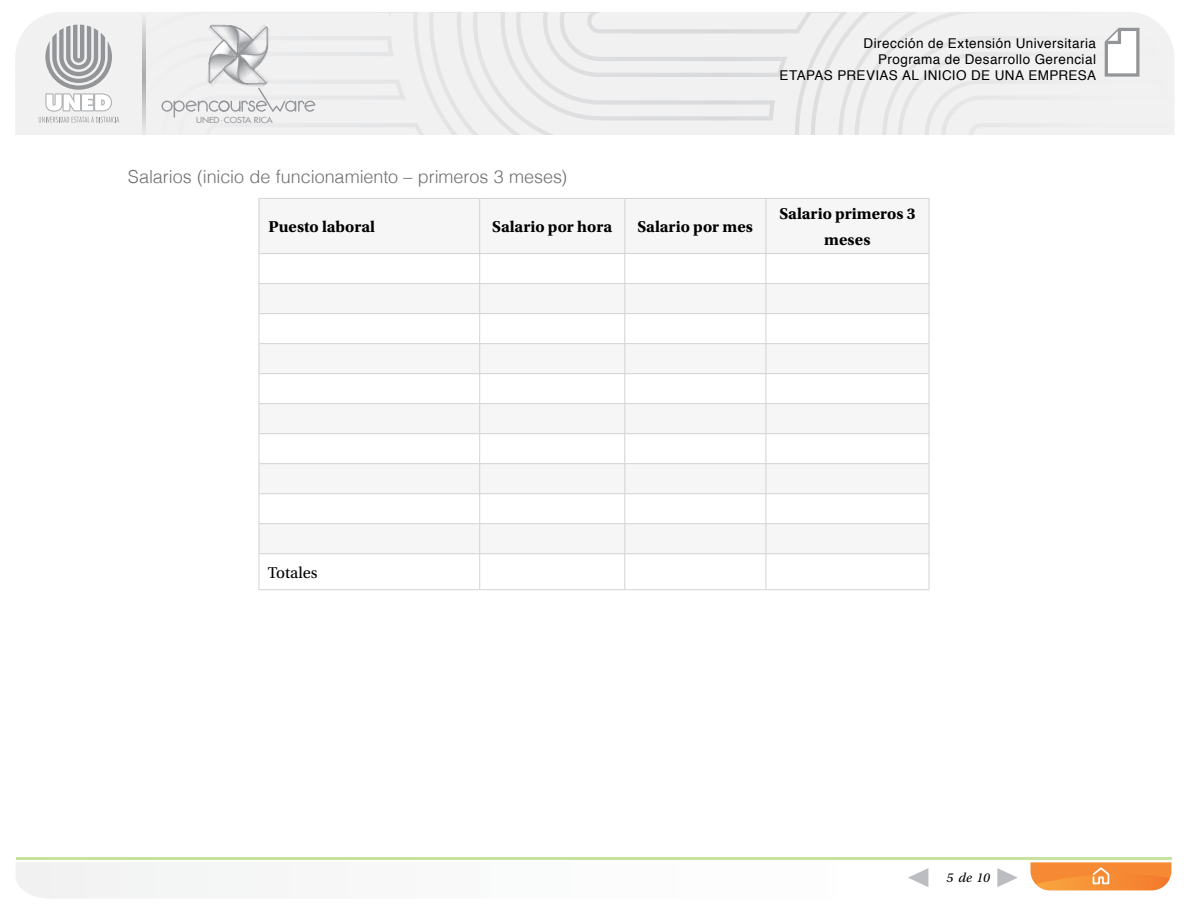
<style>
.page{position:relative;width:1188px;height:918px;background:#fff}
.page>*{position:absolute;margin:0;border:0;box-sizing:border-box;transform-origin:0 0}
.Subtitulo_4{font:300 18px "Helvetica";color:#6d6f71}
.Texto_corrido_en_tab{font:700 16.5px/25.2px "Utopia Std";color:#000;text-align:center}
.Texto_corrido_en_tab-2{font:16.5px "Utopia Std";color:#000}
.t1{font:13.5px/16.2px "Helvetica";letter-spacing:.03em;color:#000;text-align:right}
.t2{font:italic 13.5px "Utopia Std";color:#000}
.t3{font:500 8.1px "Futura Std";letter-spacing:-.005em;color:#939598;scale:1.1 1}
</style>
<div class="page">
<svg style="left:16px;top:862px;width:1156px;height:36px"></svg>
<svg style="left:997px;top:868px;width:21px;height:19px"></svg>
<svg style="left:908px;top:868px;width:20px;height:19px"></svg>
<svg style="left:535px;top:12px;width:276px;height:123px"></svg>
<svg style="left:154px;top:12px;width:275px;height:123px"></svg>
<svg style="left:429px;top:12px;width:106px;height:123px"></svg>
<svg style="left:1031px;top:862px;width:140px;height:28px"></svg>
<svg style="left:811px;top:12px;width:363px;height:123px"></svg>
<svg style="left:15px;top:12px;width:139px;height:123px"></svg>
<hr style="left:16px;top:857px;width:1155px;height:3px;background:#8cc63f">
<div style="left:155px;top:12px;width:167px;height:123px;background:#f1f1f2"></div>
<div style="left:174px;top:101px;width:11px;height:11px;border:1px solid #939598;border-radius:50%"></div>
<svg style="left:174px;top:101px;width:1px;height:16px"></svg>
<div style="left:162px;top:101px;width:11px;height:11px;border:1px solid #939598;border-radius:50%"></div>
<div style="left:285px;top:101px;width:11px;height:11px;border:1px solid #939598;border-radius:50%"></div>
<svg style="left:295px;top:100px;width:21px;height:12px"></svg>
<svg style="left:185px;top:25px;width:102px;height:89px"></svg>
<svg style="left:142px;top:12px;width:3px;height:123px"></svg>
<svg style="left:260px;top:199px;width:669px;height:354px;fill:#f5f6f5"></svg>
<hr style="left:479px;top:199px;width:1px;height:54px;background:#d1d3d4">
<hr style="left:624px;top:199px;width:1px;height:54px;background:#d1d3d4">
<hr style="left:766px;top:199px;width:1px;height:54px;background:#d1d3d4">
<hr style="left:259px;top:253px;width:221px;height:1px;background:#d1d3d4">
<hr style="left:480px;top:253px;width:145px;height:1px;background:#d1d3d4">
<hr style="left:625px;top:253px;width:141px;height:1px;background:#d1d3d4">
<hr style="left:766px;top:253px;width:163px;height:1px;background:#d1d3d4">
<hr style="left:259px;top:283px;width:221px;height:1px;background:#d1d3d4">
<hr style="left:480px;top:283px;width:145px;height:1px;background:#d1d3d4">
<hr style="left:625px;top:283px;width:141px;height:1px;background:#d1d3d4">
<hr style="left:766px;top:283px;width:163px;height:1px;background:#d1d3d4">
<hr style="left:259px;top:313px;width:221px;height:1px;background:#d1d3d4">
<hr style="left:480px;top:313px;width:145px;height:1px;background:#d1d3d4">
<hr style="left:625px;top:313px;width:141px;height:1px;background:#d1d3d4">
<hr style="left:766px;top:313px;width:163px;height:1px;background:#d1d3d4">
<hr style="left:259px;top:343px;width:221px;height:1px;background:#d1d3d4">
<hr style="left:480px;top:343px;width:145px;height:1px;background:#d1d3d4">
<hr style="left:625px;top:343px;width:141px;height:1px;background:#d1d3d4">
<hr style="left:766px;top:343px;width:163px;height:1px;background:#d1d3d4">
<hr style="left:259px;top:373px;width:221px;height:1px;background:#d1d3d4">
<hr style="left:480px;top:373px;width:145px;height:1px;background:#d1d3d4">
<hr style="left:625px;top:373px;width:141px;height:1px;background:#d1d3d4">
<hr style="left:766px;top:373px;width:163px;height:1px;background:#d1d3d4">
<hr style="left:259px;top:403px;width:221px;height:1px;background:#d1d3d4">
<hr style="left:480px;top:403px;width:145px;height:1px;background:#d1d3d4">
<hr style="left:625px;top:403px;width:141px;height:1px;background:#d1d3d4">
<hr style="left:766px;top:403px;width:163px;height:1px;background:#d1d3d4">
<hr style="left:259px;top:433px;width:221px;height:1px;background:#d1d3d4">
<hr style="left:480px;top:433px;width:145px;height:1px;background:#d1d3d4">
<hr style="left:625px;top:433px;width:141px;height:1px;background:#d1d3d4">
<hr style="left:766px;top:433px;width:163px;height:1px;background:#d1d3d4">
<hr style="left:259px;top:463px;width:221px;height:1px;background:#d1d3d4">
<hr style="left:480px;top:463px;width:145px;height:1px;background:#d1d3d4">
<hr style="left:625px;top:463px;width:141px;height:1px;background:#d1d3d4">
<hr style="left:766px;top:463px;width:163px;height:1px;background:#d1d3d4">
<hr style="left:259px;top:493px;width:221px;height:1px;background:#d1d3d4">
<hr style="left:480px;top:493px;width:145px;height:1px;background:#d1d3d4">
<hr style="left:625px;top:493px;width:141px;height:1px;background:#d1d3d4">
<hr style="left:766px;top:493px;width:163px;height:1px;background:#d1d3d4">
<hr style="left:259px;top:523px;width:221px;height:1px;background:#d1d3d4">
<hr style="left:480px;top:523px;width:145px;height:1px;background:#d1d3d4">
<svg style="left:479px;top:254px;width:1px;height:299px"></svg>
<hr style="left:625px;top:523px;width:141px;height:1px;background:#d1d3d4">
<svg style="left:624px;top:254px;width:1px;height:299px"></svg>
<hr style="left:766px;top:523px;width:163px;height:1px;background:#d1d3d4">
<svg style="left:766px;top:254px;width:1px;height:299px"></svg>
<hr style="left:259px;top:553px;width:221px;height:1px;background:#d1d3d4">
<hr style="left:480px;top:553px;width:145px;height:1px;background:#d1d3d4">
<hr style="left:479px;top:554px;width:1px;height:35px;background:#d1d3d4">
<hr style="left:625px;top:553px;width:141px;height:1px;background:#d1d3d4">
<hr style="left:624px;top:554px;width:1px;height:35px;background:#d1d3d4">
<hr style="left:766px;top:553px;width:163px;height:1px;background:#d1d3d4">
<hr style="left:766px;top:554px;width:1px;height:35px;background:#d1d3d4">
<hr style="left:259px;top:198px;width:221px;height:1px;background:#d1d3d4">
<hr style="left:259px;top:199px;width:1px;height:54px;background:#d1d3d4">
<hr style="left:480px;top:198px;width:145px;height:1px;background:#d1d3d4">
<hr style="left:625px;top:198px;width:141px;height:1px;background:#d1d3d4">
<hr style="left:766px;top:198px;width:163px;height:1px;background:#d1d3d4">
<hr style="left:929px;top:199px;width:1px;height:54px;background:#d1d3d4">
<svg style="left:259px;top:254px;width:1px;height:299px"></svg>
<svg style="left:929px;top:254px;width:1px;height:299px"></svg>
<hr style="left:259px;top:554px;width:1px;height:35px;background:#d1d3d4">
<hr style="left:929px;top:554px;width:1px;height:35px;background:#d1d3d4">
<hr style="left:259px;top:589px;width:221px;height:1px;background:#d1d3d4">
<hr style="left:480px;top:589px;width:145px;height:1px;background:#d1d3d4">
<hr style="left:625px;top:589px;width:141px;height:1px;background:#d1d3d4">
<hr style="left:766px;top:589px;width:163px;height:1px;background:#d1d3d4">
<p class="t3" style="left:196px;top:115px;width:71px">UNED·COSTA RICA</p>
<p class="Subtitulo_4" style="left:128px;top:165px;width:441px">Salarios (inicio de funcionamiento – primeros 3 meses)</p>
<p class="Texto_corrido_en_tab" style="left:268px;top:214px;width:108px">Puesto laboral</p>
<p class="Texto_corrido_en_tab" style="left:492px;top:214px;width:121px">Salario por hora</p>
<p class="Texto_corrido_en_tab" style="left:637px;top:214px;width:117px">Salario por mes</p>
<p class="t1" style="left:780px;top:36px;width:318px">Dirección de Extensión Universitaria<br>Programa de Desarrollo Gerencial<br>ETAPAS PREVIAS AL INICIO DE UNA EMPRESA</p>
<p class="Texto_corrido_en_tab" style="left:779px;top:202px;width:138px">Salario primeros 3 meses</p>
<p class="Texto_corrido_en_tab-2" style="left:268px;top:563px;width:52px">Totales</p>
<p class="t2" style="left:947px;top:871px;width:45px">5 de 10</p>
</div>
